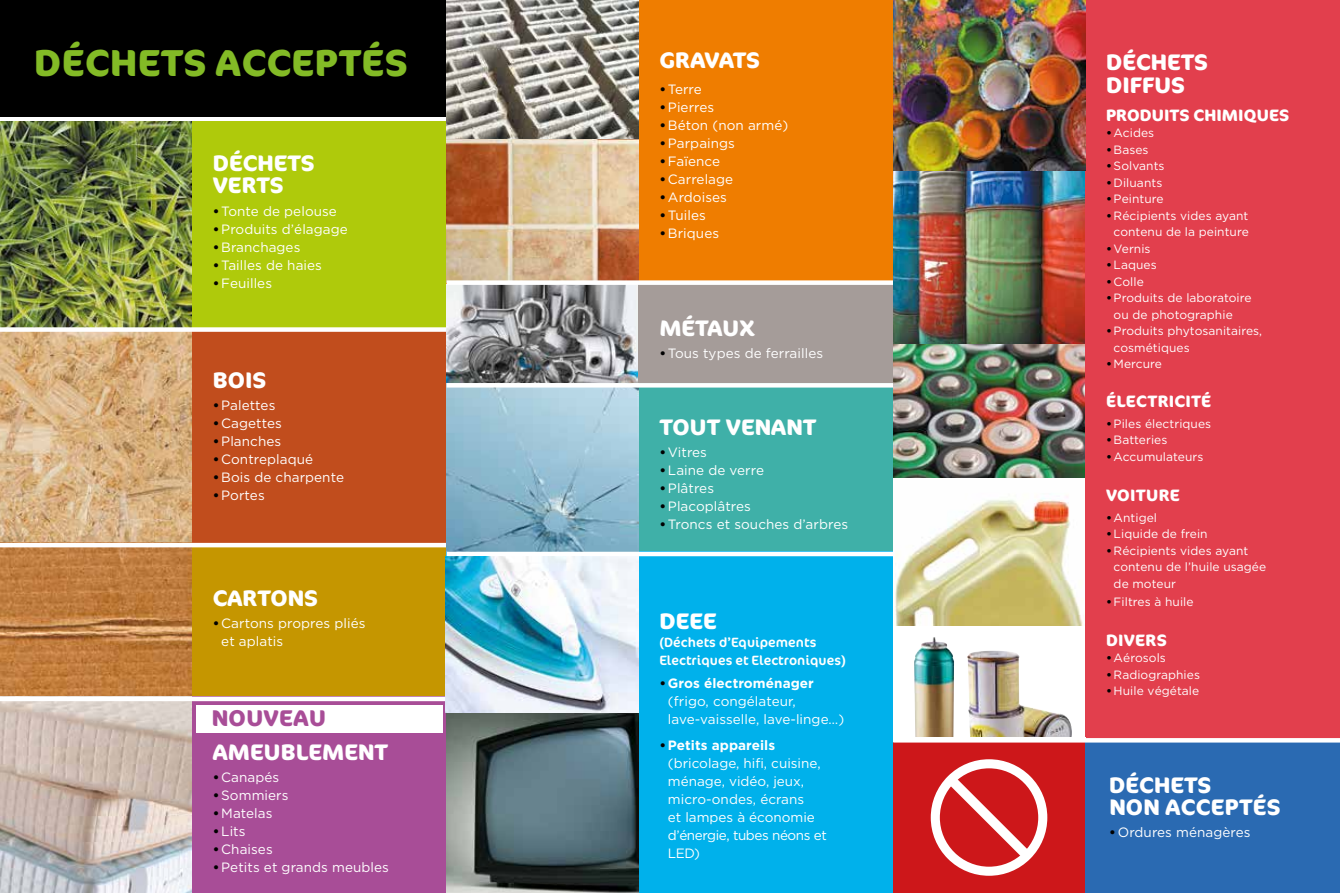
<style>
.page{position:relative;width:1340px;height:893px;background:#fff}
.page>*{position:absolute;margin:0;border:0;box-sizing:border-box;transform-origin:0 0}
.t1{font:700 37.5px "Cocon OT";letter-spacing:.015em;color:#83bb26}
.t2{font:700 22.8px "Cocon OT";letter-spacing:.015em;color:#a84d97}
.t3{font:700 22.5px/22.2px "Cocon OT";letter-spacing:.005em;color:#fff}
.t4{font:700 22.5px "Cocon OT";letter-spacing:-.02em;color:#fff}
.t5{font:700 16.5px "Cocon OT";letter-spacing:.015em;color:#fff}
.t6{font:13.5px/18px "Gotham";letter-spacing:.005em;color:#fff}
.t7{font:13.5px/18px "Cocon OT";letter-spacing:.005em;color:#fff}
.t8{font:13.5px/19px "Gotham";letter-spacing:-.03em;color:#fff}
.t9{font:12px/16.5px "Gotham";letter-spacing:.005em;color:#fff}
.s1{font-weight:700;color:#000}
.s2{font-weight:700}
</style>
<div class="page">
<div style="left:1084px;top:738px;width:255px;height:155px;background:#2a6ab2"></div>
<div style="left:0;top:0;width:446px;height:116px;background:#000"></div>
<div style="left:0;top:121px;width:446px;height:209px;background:#afca0b"></div>
<div style="left:0;top:330px;width:446px;height:213px;background:#c14d1d"></div>
<div style="left:0;top:543px;width:446px;height:154px;background:#c59600"></div>
<div style="left:0;top:697px;width:446px;height:196px;background:#a84d97"></div>
<img style="left:0;top:121px;width:191px;height:206px">
<svg style="left:0;top:332px;width:191px;height:211px;background:#d6b082"></svg>
<svg style="left:0;top:547px;width:191px;height:150px;background:#bf7e41"></svg>
<svg style="left:0;top:701px;width:191px;height:192px;background:#c9bdb7"></svg>
<hr style="left:0;top:543px;width:446px;height:4px;background:#fff">
<div style="left:0;top:327px;width:446px;height:5px;background:#fff"></div>
<hr style="left:0;top:697px;width:446px;height:4px;background:#fff">
<div style="left:446px;top:0;width:447px;height:285px;background:#ef7d00"></div>
<div style="left:893px;top:743px;width:191px;height:150px;background:#cd171a"></div>
<div style="left:446px;top:285px;width:447px;height:98px;background:#a59c99"></div>
<div style="left:446px;top:383px;width:447px;height:169px;background:#3fb0a8"></div>
<div style="left:446px;top:552px;width:447px;height:341px;background:#00b1eb"></div>
<img style="left:446px;top:138px;width:192px;height:142px">
<img style="left:446px;top:285px;width:192px;height:98px">
<svg style="left:446px;top:388px;width:192px;height:164px;background:#92bbcf"></svg>
<img style="left:446px;top:556px;width:192px;height:337px">
<div style="left:446px;top:280px;width:447px;height:5px;background:#fff"></div>
<div style="left:446px;top:383px;width:447px;height:5px;background:#fff"></div>
<hr style="left:446px;top:552px;width:447px;height:4px;background:#fff">
<div style="left:893px;top:0;width:446px;height:738px;background:#e23f4d"></div>
<img style="left:893px;top:170px;width:192px;height:456px">
<img style="left:893px;top:343px;width:191px;height:135px">
<div style="left:956px;top:626px;width:128px;height:116px;background:#fff"></div>
<img style="left:967px;top:651px;width:105px;height:86px">
<div style="left:893px;top:626px;width:72px;height:116px;background:#fff"></div>
<img style="left:914px;top:637px;width:40px;height:100px">
<hr style="left:893px;top:737px;width:192px;height:4px;background:#fff">
<img style="left:893px;top:170px;width:191px;height:173px">
<img style="left:893px;top:0;width:192px;height:170px">
<img style="left:446px;top:0;width:192px;height:138px">
<div style="left:196px;top:705px;width:246px;height:28px;background:#fff"></div>
<svg style="left:930px;top:759px;width:117px;height:117px"></svg>
<div style="left:893px;top:738px;width:446px;height:5px;background:#fff"></div>
<h1 class="t1" style="left:34px;top:41px;width:375px">DÉCHETS ACCEPTÉS</h1>
<h3 class="t3" style="left:213px;top:152px;width:104px">DÉCHETS<br>VERTS</h3>
<p class="t6" style="left:213px;top:201px;width:126px"><span class="s1">•</span> Tonte de pelouse</p>
<p class="t6" style="left:213px;top:219px;width:137px"><span class="s1">•</span> Produits d’élagage</p>
<p class="t6" style="left:213px;top:237px;width:89px"><span class="s1">•</span> Branchages</p>
<p class="t6" style="left:213px;top:255px;width:111px"><span class="s1">•</span> Tailles de haies</p>
<p class="t6" style="left:213px;top:273px;width:61px"><span class="s1">•</span> Feuilles</p>
<h3 class="t3" style="left:213px;top:368px;width:55px">BOIS</h3>
<p class="t6" style="left:213px;top:395px;width:64px"><span class="s1">•</span> Palettes</p>
<p class="t6" style="left:213px;top:413px;width:71px"><span class="s1">•</span> Cagettes</p>
<p class="t6" style="left:213px;top:431px;width:70px"><span class="s1">•</span> Planches</p>
<p class="t6" style="left:213px;top:449px;width:102px"><span class="s1">•</span> Contreplaqué</p>
<p class="t6" style="left:213px;top:467px;width:133px"><span class="s1">•</span> Bois de charpente</p>
<p class="t6" style="left:213px;top:485px;width:54px"><span class="s1">•</span> Portes</p>
<h3 class="t3" style="left:213px;top:586px;width:107px">CARTONS</h3>
<p class="t6" style="left:221px;top:613px;width:146px;text-indent:-9px"><span class="s1">•</span> Cartons propres pliés et aplatis</p>
<h2 class="t2" style="left:212px;top:704px;width:116px">NOUVEAU</h2>
<h3 class="t3" style="left:213px;top:740px;width:177px">AMEUBLEMENT</h3>
<p class="t6" style="left:213px;top:767px;width:68px"><span class="s1">•</span> Canapés</p>
<p class="t6" style="left:213px;top:785px;width:77px"><span class="s1">•</span> Sommiers</p>
<p class="t6" style="left:213px;top:803px;width:61px"><span class="s1">•</span> Matelas</p>
<p class="t6" style="left:213px;top:821px;width:34px"><span class="s1">•</span> Lits</p>
<p class="t6" style="left:213px;top:839px;width:62px"><span class="s1">•</span> Chaises</p>
<p class="t6" style="left:213px;top:857px;width:178px"><span class="s1">•</span> Petits et grands meubles</p>
<h3 class="t4" style="left:659px;top:45px;width:102px">GRAVATS</h3>
<p class="t6" style="left:659px;top:79px;width:44px"><span class="s1">•</span> Terre</p>
<p class="t6" style="left:659px;top:97px;width:56px"><span class="s1">•</span> Pierres</p>
<p class="t6" style="left:659px;top:115px;width:130px"><span class="s1">•</span> Béton (non armé)</p>
<p class="t6" style="left:659px;top:133px;width:77px"><span class="s1">•</span> Parpaings</p>
<p class="t6" style="left:659px;top:151px;width:62px"><span class="s1">•</span> Faïence</p>
<p class="t6" style="left:659px;top:169px;width:75px"><span class="s1">•</span> Carrelage</p>
<p class="t6" style="left:659px;top:187px;width:69px"><span class="s1">•</span> Ardoises</p>
<p class="t6" style="left:659px;top:205px;width:48px"><span class="s1">•</span> Tuiles</p>
<p class="t6" style="left:659px;top:223px;width:61px"><span class="s1">•</span> Briques</p>
<h3 class="t3" style="left:659px;top:316px;width:98px">MÉTAUX</h3>
<p class="t6" style="left:659px;top:343px;width:165px"><span class="s1">•</span> Tous types de ferrailles</p>
<h3 class="t3" style="left:659px;top:415px;width:159px">TOUT VENANT</h3>
<p class="t6" style="left:659px;top:442px;width:49px"><span class="s1">•</span> Vitres</p>
<p class="t6" style="left:659px;top:460px;width:106px"><span class="s1">•</span> Laine de verre</p>
<p class="t6" style="left:659px;top:478px;width:56px"><span class="s1">•</span> Plâtres</p>
<p class="t6" style="left:659px;top:496px;width:93px"><span class="s1">•</span> Placoplâtres</p>
<p class="t6" style="left:659px;top:514px;width:190px"><span class="s1">•</span> Troncs et souches d’arbres</p>
<h3 class="t3" style="left:659px;top:610px;width:59px">DEEE</h3>
<p class="t7" style="left:659px;top:633px;width:188px">(Déchets d’Équipements<br>Électriques et Électroniques)</p>
<p class="t6" style="left:668px;top:672px;width:178px;text-indent:-9px"><span class="s1">•</span> <span class="s2">Gros électroménager </span>(frigo, congélateur, lave-vaisselle, lave-linge…)</p>
<p class="t6" style="left:668px;top:735px;width:154px;text-indent:-9px"><span class="s1">•</span> <span class="s2">Petits appareils </span>(bricolage, hifi, cuisine, ménage, vidéo, jeux, micro-ondes, écrans et lampes à économie</p>
<p class="t6" style="left:668px;top:843px;width:50px">et LED)</p>
<p class="t7" style="left:731px;top:634px;width:9px">E</p>
<p class="t7" style="left:659px;top:652px;width:9px">E</p>
<p class="t7" style="left:751px;top:652px;width:9px">E</p>
<p class="t8" style="left:668px;top:824px;width:160px">d’énergie, tubes néons et<br>LED)</p>
<h3 class="t3" style="left:1106px;top:51px;width:104px">DÉCHETS<br>DIFFUS</h3>
<p class="t5" style="left:1106px;top:104px;width:185px">PRODUITS CHIMIQUES</p>
<p class="t9" style="left:1106px;top:123px;width:50px"><span class="s1">•</span> Acides</p>
<p class="t9" style="left:1106px;top:140px;width:44px"><span class="s1">•</span> Bases</p>
<p class="t9" style="left:1106px;top:156px;width:60px"><span class="s1">•</span> Solvants</p>
<p class="t9" style="left:1106px;top:173px;width:58px"><span class="s1">•</span> Diluants</p>
<p class="t9" style="left:1106px;top:189px;width:59px"><span class="s1">•</span> Peinture</p>
<p class="t9" style="left:1106px;top:206px;width:144px;text-align:right"><span class="s1">•</span> Récipients vides ayant contenu de la peinture</p>
<p class="t9" style="left:1106px;top:239px;width:46px"><span class="s1">•</span> Vernis</p>
<p class="t9" style="left:1106px;top:255px;width:52px"><span class="s1">•</span> Laques</p>
<p class="t9" style="left:1106px;top:272px;width:39px"><span class="s1">•</span> Colle</p>
<p class="t9" style="left:1113px;top:288px;width:139px;text-indent:-8px"><span class="s1">•</span> Produits de laboratoire ou de photographie</p>
<p class="t9" style="left:1113px;top:321px;width:150px;text-indent:-8px"><span class="s1">•</span> Produits phytosanitaires, cosmétiques</p>
<p class="t9" style="left:1106px;top:354px;width:58px"><span class="s1">•</span> Mercure</p>
<p class="t5" style="left:1106px;top:390px;width:107px">ÉLECTRICITÉ</p>
<p class="t9" style="left:1106px;top:414px;width:107px"><span class="s1">•</span> Piles électriques</p>
<p class="t9" style="left:1106px;top:430px;width:63px"><span class="s1">•</span> Batteries</p>
<p class="t9" style="left:1106px;top:447px;width:99px"><span class="s1">•</span> Accumulateurs</p>
<p class="t5" style="left:1106px;top:484px;width:75px">VOITURE</p>
<p class="t9" style="left:1106px;top:508px;width:53px"><span class="s1">•</span> Antigel</p>
<p class="t9" style="left:1106px;top:524px;width:103px"><span class="s1">•</span> Liquide de frein</p>
<p class="t9" style="left:1113px;top:541px;width:154px;text-indent:-8px"><span class="s1">•</span> Récipients vides ayant contenu de l’huile usagée de moteur</p>
<p class="t9" style="left:1106px;top:592px;width:89px"><span class="s1">•</span> Filtres à huile</p>
<p class="t5" style="left:1106px;top:629px;width:62px">DIVERS</p>
<p class="t9" style="left:1106px;top:649px;width:61px"><span class="s1">•</span> Aérosols</p>
<p class="t9" style="left:1106px;top:665px;width:95px"><span class="s1">•</span> Radiographies</p>
<p class="t9" style="left:1106px;top:682px;width:95px"><span class="s1">•</span> Huile végétale</p>
<h3 class="t3" style="left:1109px;top:773px;width:173px">DÉCHETS<br>NON ACCEPTÉS</h3>
<p class="t6" style="left:1109px;top:822px;width:143px"><span class="s1">•</span> Ordures ménagères</p>
</div>
